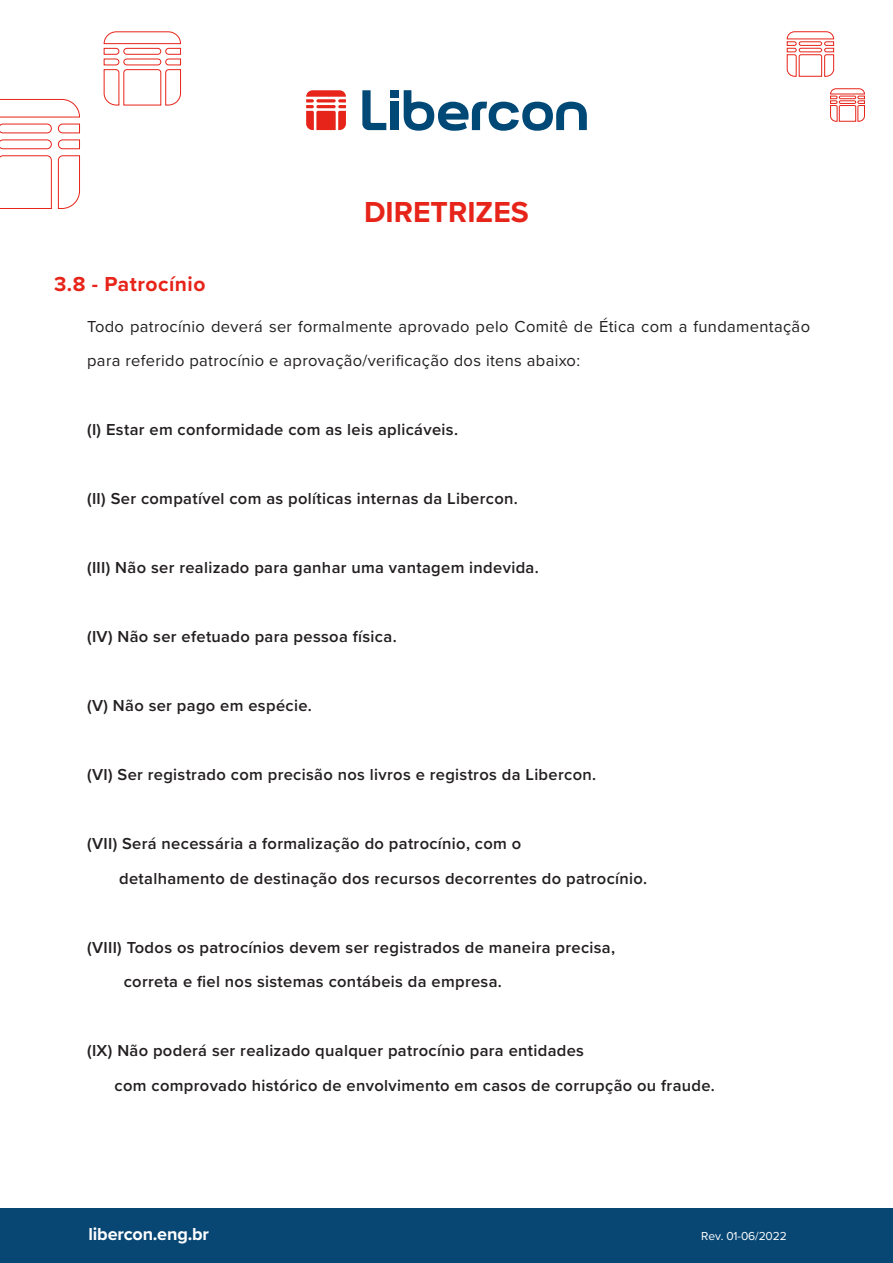
<style>
.page{position:relative;width:893px;height:1263px;background:#fff}
.page>*{position:absolute;margin:0;border:0;box-sizing:border-box;transform-origin:0 0}
.t1{font:700 30px "Proxima Nova";color:#e72419}
.t2{font:700 21px "Proxima Nova";letter-spacing:.025em;color:#e72419}
.t3{font:700 18px "Proxima Nova";letter-spacing:-.01em;color:#fff}
.t4{font:600 16.5px "Proxima Nova";letter-spacing:.02em;color:#231f20}
.t5{font:16.5px/34.5px "Proxima Nova";letter-spacing:.02em;color:#231f20}
.t6{font:12px "Proxima Nova";letter-spacing:-.01em;color:#fff}
</style>
<div class="page">
<div style="left:0;top:1208px;width:893px;height:55px;background:#084774"></div>
<svg style="left:0;top:99px;width:80px;height:110px"></svg>
<svg style="left:104px;top:31px;width:77px;height:75px"></svg>
<svg style="left:787px;top:31px;width:47px;height:46px"></svg>
<svg style="left:830px;top:88px;width:35px;height:34px"></svg>
<div style="left:391px;top:90px;width:8px;height:8px;background:#004976"></div>
<div style="left:391px;top:102px;width:8px;height:28px;background:#004976"></div>
<svg style="left:306px;top:90px;width:40px;height:40px"></svg>
<svg style="left:362px;top:90px;width:24px;height:40px"></svg>
<svg style="left:404px;top:90px;width:183px;height:41px"></svg>
<p class="t2" style="left:54px;top:269px;width:153px">3.8 - Patrocínio</p>
<p class="t1" style="left:364px;top:190px;width:166px">DIRETRIZES</p>
<p class="t5" style="left:87px;top:308px;width:724px">Todo patrocínio deverá ser formalmente aprovado pelo Comitê de Ética com a fundamentação para referido patrocínio e aprovação/verificação dos itens abaixo:</p>
<p class="t4" style="left:87px;top:417px;width:372px">(I) Estar em conformidade com as leis aplicáveis.</p>
<p class="t4" style="left:87px;top:486px;width:432px">(II) Ser compatível com as políticas internas da Libercon.</p>
<p class="t4" style="left:87px;top:555px;width:453px">(III) Não ser realizado para ganhar uma vantagem indevida.</p>
<p class="t4" style="left:87px;top:625px;width:311px">(IV) Não ser efetuado para pessoa física.</p>
<p class="t4" style="left:87px;top:694px;width:226px">(V) Não ser pago em espécie.</p>
<p class="t4" style="left:87px;top:763px;width:510px">(VI) Ser registrado com precisão nos livros e registros da Libercon.</p>
<p class="t4" style="left:87px;top:832px;width:436px">(VII) Será necessária a formalização do patrocínio, com o</p>
<p class="t4" style="left:119px;top:866px;width:530px">detalhamento de destinação dos recursos decorrentes do patrocínio.</p>
<p class="t4" style="left:87px;top:935px;width:529px">(VIII) Todos os patrocínios devem ser registrados de maneira precisa,</p>
<p class="t4" style="left:124px;top:970px;width:380px">correta e fiel nos sistemas contábeis da empresa.</p>
<p class="t4" style="left:87px;top:1039px;width:498px">(IX) Não poderá ser realizado qualquer patrocínio para entidades</p>
<p class="t4" style="left:115px;top:1073px;width:602px">com comprovado histórico de envolvimento em casos de corrupção ou fraude.</p>
<p class="t3" style="left:89px;top:1220px;width:122px">libercon.eng.br</p>
<p class="t6" style="left:701px;top:1227px;width:87px">Rev. 01-06/2022</p>
</div>
